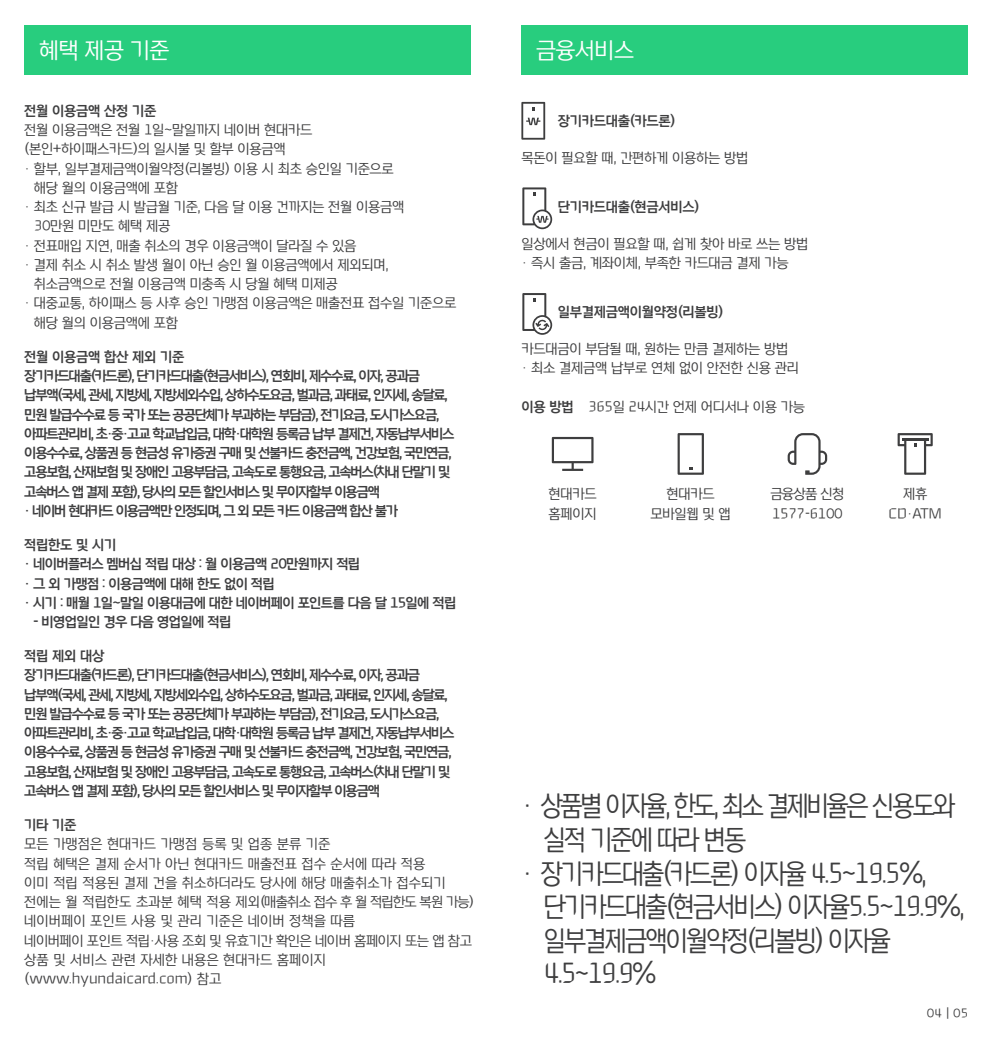
<style>
.page{position:relative;width:993px;height:1042px;background:#fff}
.page>*{position:absolute;margin:0;border:0;box-sizing:border-box;transform-origin:0 0}
.본문{font:28px/33.6px "Youandi Modern TR";letter-spacing:-.075em;color:#3e3e3f}
.본문-2{font:28px/33.6px "Youandi Modern TR";letter-spacing:-.095em;color:#3e3e3f}
.챕터_타이틀-박스{font:22.75px "Youandi Modern TR";letter-spacing:-.025em;color:#fff}
.본문-3{font:14px/19.2px "Youandi Modern TB";letter-spacing:-.09em;color:#3e3e3f}
.본문-4{font:14px/19.2px "Youandi Modern TR";letter-spacing:-.025em;color:#3e3e3f}
.본문-5{font:14px/19.2px "Youandi Modern TR";color:#3e3e3f}
.중점_유의사항{font:14px "Youandi Modern TR";letter-spacing:-.025em;color:#3e3e3f}
.본문-6{font:14px "Youandi Modern TB";letter-spacing:-.05em;color:#3e3e3f}
.아이콘_타이틀{font:14px "Youandi Modern TB";letter-spacing:-.025em;color:#3e3e3f}
.본문-7{font:14px "Youandi Modern TB";letter-spacing:-.025em;color:#3e3e3f}
.t1{font:12.25px "Youandi Modern TR";color:#3e3e3f}
.s1{font-family:"Youandi Modern TB"}
</style>
<div class="page">
<div style="left:521px;top:25px;width:446px;height:49px;background:#28cd7e"></div>
<svg style="left:521px;top:102px;width:24px;height:38px"></svg>
<svg style="left:522px;top:187px;width:30px;height:42px"></svg>
<svg style="left:522px;top:293px;width:30px;height:42px"></svg>
<svg style="left:551px;top:437px;width:42px;height:34px"></svg>
<svg style="left:677px;top:433px;width:26px;height:42px"></svg>
<svg style="left:787px;top:433px;width:39px;height:42px"></svg>
<svg style="left:897px;top:433px;width:35px;height:42px"></svg>
<div style="left:24px;top:25px;width:447px;height:49px;background:#28cd7e"></div>
<p class="챕터_타이틀-박스" style="left:39px;top:38px;width:132px">혜택 제공 기준</p>
<p class="본문-7" style="left:24px;top:103px;width:134px">전월 이용금액 산정 기준</p>
<p class="본문-4" style="left:24px;top:121px;width:289px">전월 이용금액은 전월 1일~말일까지 네이버 현대카드 (본인+하이패스카드)의 일시불 및 할부 이용금액</p>
<p class="본문-4" style="left:34px;top:159px;width:361px;text-indent:-10px">· 할부, 일부결제금액이월약정(리볼빙) 이용 시 최초 승인일 기준으로 해당 월의 이용금액에 포함</p>
<p class="본문-4" style="left:34px;top:198px;width:372px;text-indent:-10px">· 최초 신규 발급 시 발급월 기준, 다음 달 이용 건까지는 전월 이용금액<br>30만원 미만도 혜택 제공</p>
<p class="본문-4" style="left:24px;top:236px;width:333px">· 전표매입 지연, 매출 취소의 경우 이용금액이 달라질 수 있음</p>
<p class="본문-4" style="left:34px;top:255px;width:356px;text-indent:-10px">· 결제 취소 시 취소 발생 월이 아닌 승인 월 이용금액에서 제외되며, 취소금액으로 전월 이용금액 미충족 시 당월 혜택 미제공</p>
<p class="본문-4" style="left:34px;top:294px;width:424px;text-indent:-10px">· 대중교통, 하이패스 등 사후 승인 가맹점 이용금액은 매출전표 접수일 기준으로 해당 월의 이용금액에 포함</p>
<p class="본문-7" style="left:24px;top:349px;width:161px">전월 이용금액 합산 제외 기준</p>
<p class="본문-3" style="left:24px;top:367px;width:431px">장기카드대출(카드론), 단기카드대출(현금서비스), 연회비, 제수수료, 이자, 공과금 납부액(국세, 관세, 지방세, 지방세외수입, 상하수도요금, 벌과금, 과태료, 인지세, 송달료, 민원 발급수수료 등 국가 또는 공공단체가 부과하는 부담금), 전기요금, 도시가스요금, 아파트관리비, 초·중·고교 학교납입금, 대학·대학원 등록금 납부 결제건, 자동납부서비스 이용수수료, 상품권 등 현금성 유가증권 구매 및 선불카드 충전금액, 건강보험, 국민연금, 고용보험, 산재보험 및 장애인 고용부담금, 고속도로 통행요금, 고속버스(차내 단말기 및 고속버스 앱 결제 포함), 당사의 모든 할인서비스 및 무이자할부 이용금액</p>
<p class="본문-3" style="left:24px;top:501px;width:375px">· 네이버 현대카드 이용금액만 인정되며, 그 외 모든 카드 이용금액 합산 불가</p>
<p class="본문-3" style="left:24px;top:535px;width:94px">적립한도 및 시기</p>
<p class="본문-6" style="left:24px;top:556px;width:337px">· 네이버플러스 멤버십 적립 대상 : 월 이용금액 20만원까지 적립</p>
<p class="본문-6" style="left:24px;top:576px;width:252px">· 그 외 가맹점 : 이용금액에 대해 한도 없이 적립</p>
<p class="본문-6" style="left:24px;top:595px;width:433px">· 시기 : 매월 1일~말일 이용대금에 대한 네이버페이 포인트를 다음 달 15일에 적립</p>
<p class="본문-6" style="left:33px;top:614px;width:199px">- 비영업일인 경우 다음 영업일에 적립</p>
<p class="본문-3" style="left:24px;top:647px;width:82px">적립 제외 대상</p>
<p class="본문-3" style="left:24px;top:666px;width:431px">장기카드대출(카드론), 단기카드대출(현금서비스), 연회비, 제수수료, 이자, 공과금 납부액(국세, 관세, 지방세, 지방세외수입, 상하수도요금, 벌과금, 과태료, 인지세, 송달료, 민원 발급수수료 등 국가 또는 공공단체가 부과하는 부담금), 전기요금, 도시가스요금, 아파트관리비, 초·중·고교 학교납입금, 대학·대학원 등록금 납부 결제건, 자동납부서비스 이용수수료, 상품권 등 현금성 유가증권 구매 및 선불카드 충전금액, 건강보험, 국민연금, 고용보험, 산재보험 및 장애인 고용부담금, 고속도로 통행요금, 고속버스(차내 단말기 및 고속버스 앱 결제 포함), 당사의 모든 할인서비스 및 무이자할부 이용금액</p>
<p class="본문-3" style="left:24px;top:815px;width:54px">기타 기준</p>
<p class="본문-5" style="left:24px;top:835px;width:307px">모든 가맹점은 현대카드 가맹점 등록 및 업종 분류 기준</p>
<p class="본문-5" style="left:24px;top:854px;width:402px">적립 혜택은 결제 순서가 아닌 현대카드 매출전표 접수 순서에 따라 적용</p>
<p class="본문-5" style="left:24px;top:873px;width:451px">이미 적립 적용된 결제 건을 취소하더라도 당사에 해당 매출취소가 접수되기 전에는 월 적립한도 초과분 혜택 적용 제외(매출취소 접수 후 월 적립한도 복원 가능)</p>
<p class="본문-5" style="left:24px;top:912px;width:332px">네이버페이 포인트 사용 및 관리 기준은 네이버 정책을 따름</p>
<p class="본문-4" style="left:24px;top:931px;width:449px">네이버페이 포인트 적립·사용 조회 및 유효기간 확인은 네이버 홈페이지 또는 앱 참고</p>
<p class="본문-5" style="left:24px;top:950px;width:303px">상품 및 서비스 관련 자세한 내용은 현대카드 홈페이지 (www.hyundaicard.com) 참고</p>
<p class="챕터_타이틀-박스" style="left:536px;top:38px;width:99px">금융서비스</p>
<p class="아이콘_타이틀" style="left:557px;top:113px;width:119px">장기카드대출(카드론)</p>
<p class="중점_유의사항" style="left:521px;top:151px;width:228px">목돈이 필요할 때, 간편하게 이용하는 방법</p>
<p class="아이콘_타이틀" style="left:557px;top:199px;width:143px">단기카드대출(현금서비스)</p>
<p class="중점_유의사항" style="left:521px;top:237px;width:288px">일상에서 현금이 필요할 때, 쉽게 찾아 바로 쓰는 방법</p>
<p class="중점_유의사항" style="left:521px;top:256px;width:268px">· 즉시 출금, 계좌이체, 부족한 카드대금 결제 가능</p>
<p class="아이콘_타이틀" style="left:557px;top:304px;width:167px">일부결제금액이월약정(리볼빙)</p>
<p class="중점_유의사항" style="left:521px;top:342px;width:268px">카드대금이 부담될 때, 원하는 만큼 결제하는 방법</p>
<p class="중점_유의사항" style="left:521px;top:361px;width:279px">· 최소 결제금액 납부로 연체 없이 안전한 신용 관리</p>
<p class="본문-4" style="left:521px;top:398px;width:285px"><span class="s1">이용 방법</span> 365일 24시간 언제 어디서나 이용 가능</p>
<p class="본문-4" style="left:548px;top:485px;width:50px">현대카드</p>
<p class="본문-4" style="left:548px;top:504px;width:50px">홈페이지</p>
<p class="본문-4" style="left:666px;top:485px;width:50px">현대카드</p>
<p class="본문-4" style="left:650px;top:504px;width:82px">모바일웹 및 앱</p>
<p class="본문-4" style="left:770px;top:485px;width:76px">금융상품 신청<br>1577-6100</p>
<p class="본문-4" style="left:902px;top:485px;width:26px">제휴</p>
<p class="본문-4" style="left:887px;top:504px;width:55px">CD·ATM</p>
<p class="본문-2" style="left:543px;top:790px;width:412px;text-indent:-22px">· 상품별 이자율, 한도, 최소 결제비율은 신용도와 실적 기준에 따라 변동</p>
<p class="본문" style="left:543px;top:857px;width:422px;text-indent:-22px">· 장기카드대출(카드론) 이자율 4.5~19.5%, 단기카드대출(현금서비스) 이자율5.5~19.9%, 일부결제금액이월약정(리볼빙) 이자율<br>4.5~19.9%</p>
<p class="t1" style="left:926px;top:1007px;width:43px">04 | 05</p>
</div>
